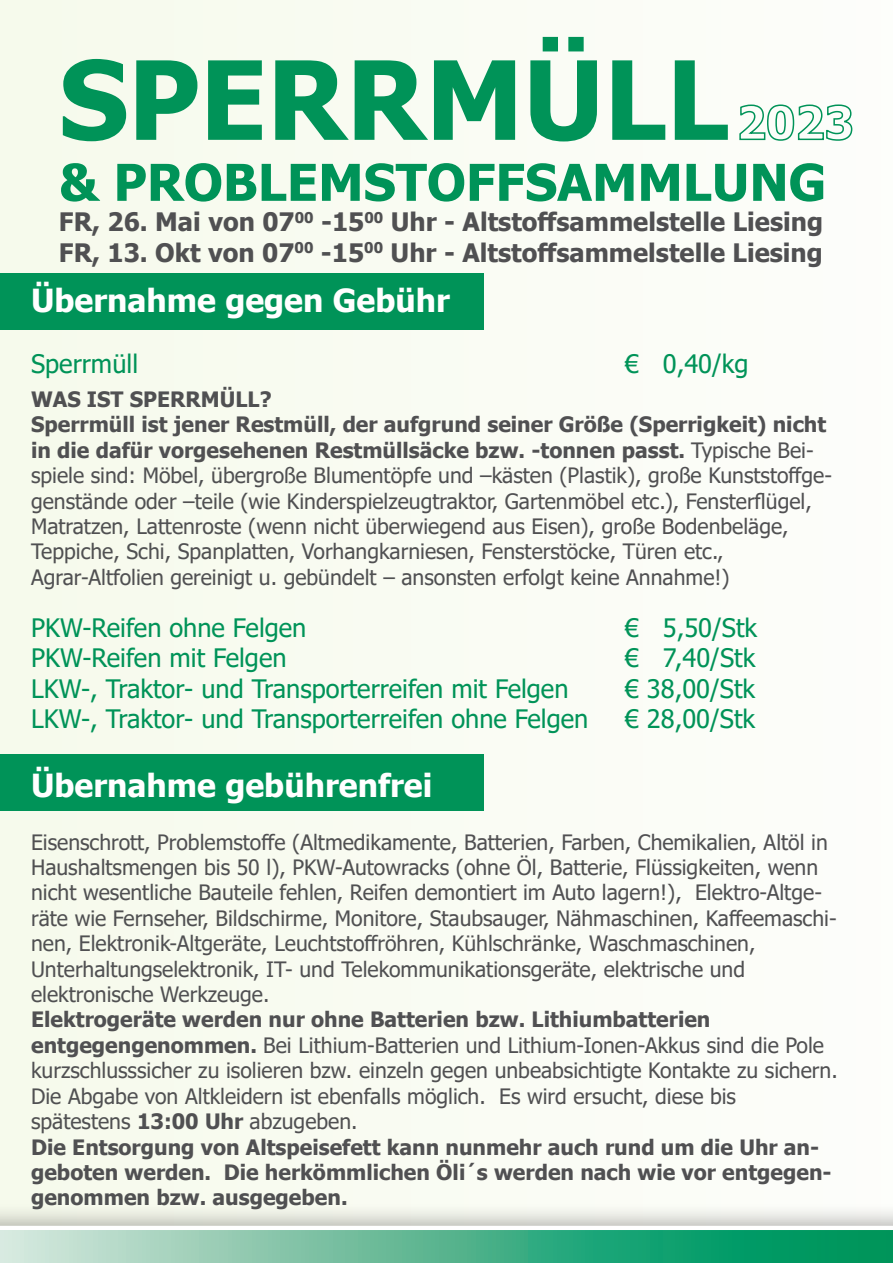
<style>
.page{position:relative;width:893px;height:1263px;background:#fff}
.page>*{position:absolute;margin:0;border:0;box-sizing:border-box;transform-origin:0 0}
.t1{font:700 109.2px "Tahoma";color:#009358}
.t2{font:700 50.85px "Tahoma";color:#009358}
.t3{font:700 31.8px "Tahoma";color:#fff}
.t4{font:25.35px "Tahoma";color:#009358}
.t5{font:700 25.35px/30.5px "Tahoma";color:#505052}
.t6{font:21.15px/25.3px "Tahoma";color:#505052}
.t7{font:700 21.15px/25.3px "Tahoma";color:#505052}
.s1{font-weight:700}
.s2{font-weight:400}
</style>
<div class="page">
<div style="left:0;top:0;width:527px;height:1203px;background:#f8fbf0"></div>
<div style="left:0;top:274px;width:483px;height:56px;background:#009358"></div>
<div style="left:0;top:1203px;width:893px;height:60px;background:#231f20;opacity:.32"></div>
<svg style="left:0;top:1226px;width:893px;height:37px;background:#6abe9e"></svg>
<div style="left:0;top:755px;width:483px;height:56px;background:#009358"></div>
<svg style="left:739px;top:104px;width:114px;height:37px"></svg>
<h1 class="t1" style="left:59px;top:24px;width:672px">SPERRMÜLL</h1>
<h2 class="t2" style="left:59px;top:147px;width:769px">&amp; PROBLEMSTOFFSAMMLUNG</h2>
<p class="t5" style="left:59px;top:208px;width:766px">FR, 26. Mai von 07<sup>00</sup> -15<sup>00</sup> Uhr - Altstoffsammelstelle Liesing<br>FR, 13. Okt von 07<sup>00</sup> -15<sup>00</sup> Uhr - Altstoffsammelstelle Liesing</p>
<h3 class="t3" style="left:31px;top:278px;width:420px">Übernahme gegen Gebühr</h3>
<p class="t4" style="left:31px;top:347px;width:109px">Sperrmüll</p>
<p class="t4" style="left:625px;top:347px;width:125px">€ 0,40/kg</p>
<p class="t6" style="left:31px;top:388px;width:802px"><span class="s1">WAS IST SPERRMÜLL?<br>Sperrmüll ist jener Restmüll, der aufgrund seiner Größe (Sperrigkeit) nicht in die dafür vorgesehenen Restmüllsäcke bzw. -tonnen passt.</span> Typische Bei&shy;spiele sind: Möbel, übergroße Blumentöpfe und –kästen (Plastik), große Kunststoffge&shy;genstände oder –teile (wie Kinderspielzeugtraktor, Gartenmöbel etc.), Fensterflügel, Matratzen, Lattenroste (wenn nicht überwiegend aus Eisen), große Bodenbeläge, Teppiche, Schi, Spanplatten, Vorhangkarniesen, Fensterstöcke, Türen etc., Agrar-Altfolien gereinigt u. gebündelt – ansonsten erfolgt keine Annahme!)</p>
<p class="t4" style="left:31px;top:610px;width:277px">PKW-Reifen ohne Felgen</p>
<p class="t4" style="left:625px;top:610px;width:134px">€ 5,50/Stk</p>
<p class="t4" style="left:31px;top:641px;width:257px">PKW-Reifen mit Felgen</p>
<p class="t4" style="left:625px;top:641px;width:132px">€ 7,40/Stk</p>
<p class="t4" style="left:31px;top:671px;width:539px">LKW-, Traktor- und Transporterreifen mit Felgen</p>
<p class="t4" style="left:625px;top:671px;width:132px">€ 38,00/Stk</p>
<p class="t4" style="left:31px;top:702px;width:559px">LKW-, Traktor- und Transporterreifen ohne Felgen</p>
<p class="t4" style="left:625px;top:702px;width:132px">€ 28,00/Stk</p>
<h3 class="t3" style="left:31px;top:763px;width:403px">Übernahme gebührenfrei</h3>
<p class="t6" style="left:31px;top:830px;width:807px">Eisenschrott, Problemstoffe (Altmedikamente, Batterien, Farben, Chemikalien, Altöl in Haushaltsmengen bis 50 l), PKW-Autowracks (ohne Öl, Batterie, Flüssigkeiten, wenn nicht wesentliche Bauteile fehlen, Reifen demontiert im Auto lagern!), Elektro-Altge&shy;räte wie Fernseher, Bildschirme, Monitore, Staubsauger, Nähmaschinen, Kaffeemaschi&shy;nen, Elektronik-Altgeräte, Leuchtstoffröhren, Kühlschränke, Waschmaschinen, Unterhaltungselektronik, IT- und Telekommunikationsgeräte, elektrische und elektronische Werkzeuge.</p>
<p class="t7" style="left:31px;top:1008px;width:808px">Elektrogeräte werden nur ohne Batterien bzw. Lithiumbatterien entgegengenommen. <span class="s2">Bei Lithium-Batterien und Lithium-Ionen-Akkus sind die Pole kurzschlusssicher zu isolieren bzw. einzeln gegen unbeabsichtigte Kontakte zu sichern.<br>Die Abgabe von Altkleidern ist ebenfalls möglich. Es wird ersucht, diese bis spätestens</span> 13:00 Uhr <span class="s2">abzugeben.<br></span>Die Entsorgung von Altspeisefett kann nunmehr auch rund um die Uhr an&shy;geboten werden. Die herkömmlichen Öli´s werden nach wie vor entgegen&shy;genommen bzw. ausgegeben.</p>
</div>
